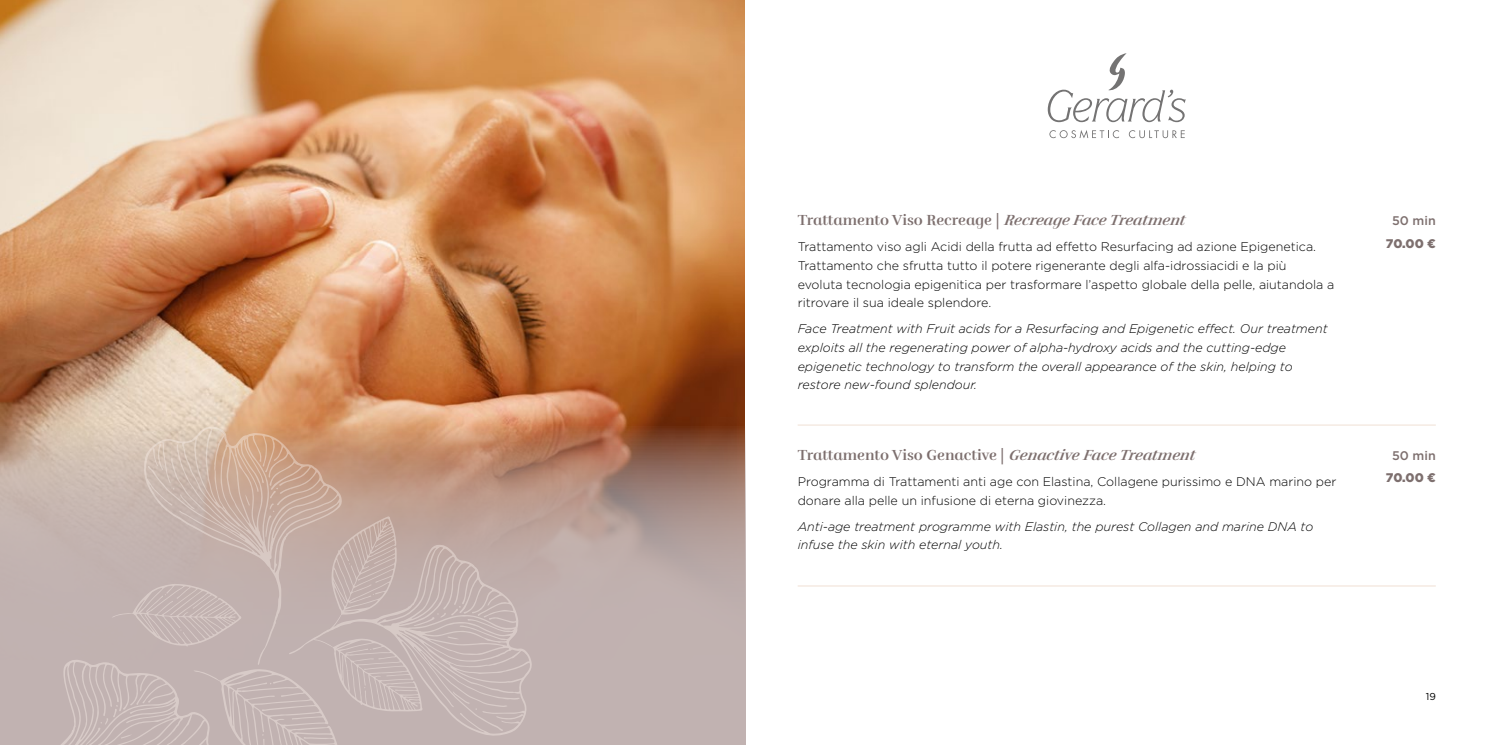
<style>
.page{position:relative;width:1489px;height:745px;background:#fff}
.page>*{position:absolute;margin:0;border:0;box-sizing:border-box;transform-origin:0 0}
.t1{font:700 15px "Rufina ALT02";color:#7d6f6e}
.t2{font:300 12.5px/18.8px "Gotham";color:#000}
.t3{font:italic 300 12.5px/18.8px "Gotham";color:#000}
.t4{font:900 12.5px "Gotham";letter-spacing:-.01em;color:#7d6f6e}
.t5{font:500 12.5px "Gotham";color:#7d6f6e}
.t6{font:10px "Gotham";color:#000}
.s1{font-style:italic}
</style>
<div class="page">
<img style="left:0;top:0;width:744px;height:425px">
<svg style="left:0;top:425px;width:746px;height:319px;fill:#c0b0ae"></svg>
<svg style="left:0;top:426px;width:532px;height:318px;fill:#c1b2b0"></svg>
<svg style="left:1047px;top:53px;width:138px;height:69px"></svg>
<svg style="left:1049px;top:130px;width:69px;height:8px"></svg>
<svg style="left:1128px;top:130px;width:56px;height:8px"></svg>
<hr style="left:797px;top:424px;width:638px;height:1px;background:#f3e6dc">
<hr style="left:797px;top:585px;width:638px;height:1px;background:#f3e6dc">
<p class="t1" style="left:797px;top:211px;width:395px">Trattamento Viso Recreage | <span class="s1">RecreageFaceTreatment</span></p>
<p class="t2" style="left:797px;top:237px;width:538px">Trattamento viso agli Acidi della frutta ad effetto Resurfacing ad azione Epigenetica.<br>Trattamento che sfrutta tutto il potere rigenerante degli alfa-idrossiacidi e la più evoluta tecnologia epigenitica per trasformare l’aspetto globale della pelle, aiutandola a ritrovare il sua ideale splendore.</p>
<p class="t3" style="left:797px;top:319px;width:531px">Face Treatment with Fruit acids for a Resurfacing and Epigenetic effect. Our treatment exploits all the regenerating power of alpha-hydroxy acids and the cutting-edge epigenetic technology to transform the overall appearance of the skin, helping to restore new-found splendour.</p>
<p class="t1" style="left:797px;top:445px;width:404px">Trattamento Viso Genactive | <span class="s1">GenactiveFaceTreatment</span></p>
<p class="t2" style="left:797px;top:471px;width:540px">Programma di Trattamenti anti age con Elastina, Collagene purissimo e DNA marino per donare alla pelle un infusione di eterna giovinezza.</p>
<p class="t3" style="left:797px;top:516px;width:517px">Anti-age treatment programme with Elastin, the purest Collagen and marine DNA to infuse the skin with eternal youth.</p>
<p class="t5" style="left:1391px;top:212px;width:45px">50 min</p>
<p class="t4" style="left:1385px;top:234px;width:51px">70.00 €</p>
<p class="t5" style="left:1391px;top:447px;width:45px">50 min</p>
<p class="t4" style="left:1385px;top:469px;width:51px">70.00 €</p>
<p class="t6" style="left:1425px;top:689px;width:12px">19</p>
</div>
